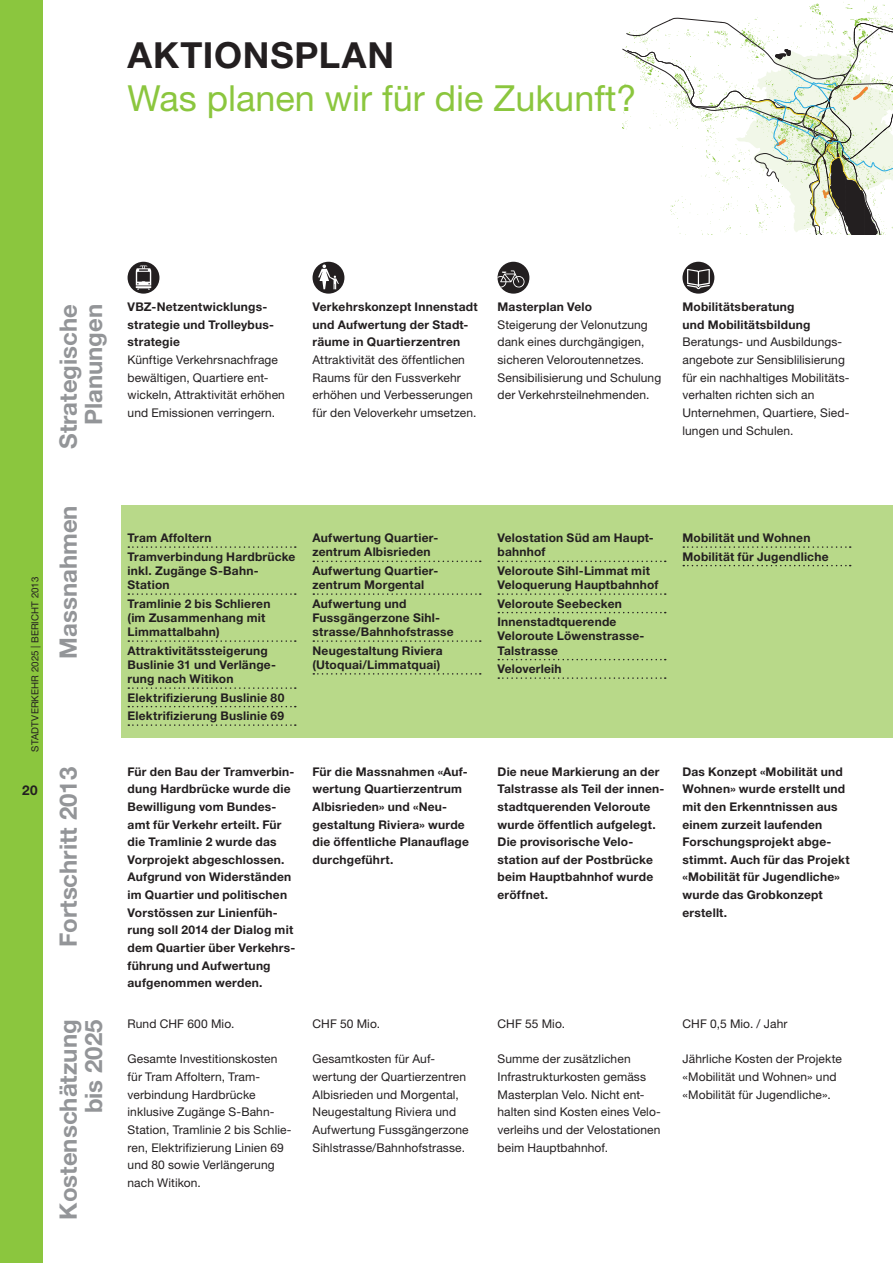
<style>
.page{position:relative;width:893px;height:1263px;background:#fff}
.page>*{position:absolute;margin:0;border:0;box-sizing:border-box;transform-origin:0 0}
.Kapitel_Titel_h1{font:36px "Helvetica Neue LT Std";color:#8bc63e}
.Kapitel_Titel_h1-2{font:700 36px "Helvetica Neue LT Std";letter-spacing:.025em;color:#231f20}
.Kapitel_Titel_h2{font:700 24px/25.5px "Helvetica Neue LT Std";color:#939598;text-align:right}
.t1{font:700 13.5px "Helvetica Neue LT Std";color:#231f20}
.Tabellentext{font:12px/17.7px "Helvetica Neue LT Std";letter-spacing:.01em;color:#231f20}
.Tabellentext-2{font:700 12px/17.7px "Helvetica Neue LT Std";letter-spacing:.02em;color:#231f20}
.AP_Massnahme{font:700 12px/14.2px "Helvetica Neue LT Std";letter-spacing:.02em;color:#231f20}
.t2{font:9.75px "Helvetica Neue LT Std";letter-spacing:.01em;color:#231f20}
</style>
<div class="page">
<div style="left:0;top:0;width:43px;height:1263px;background:#8bc63e"></div>
<div style="left:121px;top:505px;width:772px;height:232px;background:#b8d989"></div>
<svg style="left:128px;top:546px;width:168px;height:2px"></svg>
<svg style="left:128px;top:593px;width:168px;height:2px"></svg>
<svg style="left:128px;top:640px;width:168px;height:2px"></svg>
<svg style="left:128px;top:687px;width:168px;height:2px"></svg>
<svg style="left:128px;top:706px;width:168px;height:1px"></svg>
<svg style="left:128px;top:724px;width:168px;height:2px"></svg>
<div style="left:128px;top:262px;width:31px;height:32px;background:#231f20;border-radius:50%"></div>
<svg style="left:136px;top:265px;width:15px;height:25px"></svg>
<svg style="left:313px;top:561px;width:168px;height:1px"></svg>
<svg style="left:313px;top:593px;width:168px;height:2px"></svg>
<svg style="left:313px;top:640px;width:168px;height:2px"></svg>
<svg style="left:313px;top:673px;width:168px;height:2px"></svg>
<div style="left:313px;top:262px;width:31px;height:32px;background:#231f20;border-radius:50%"></div>
<svg style="left:318px;top:264px;width:21px;height:25px"></svg>
<svg style="left:498px;top:561px;width:168px;height:1px"></svg>
<svg style="left:498px;top:593px;width:168px;height:2px"></svg>
<svg style="left:498px;top:612px;width:168px;height:1px"></svg>
<svg style="left:498px;top:659px;width:168px;height:1px"></svg>
<svg style="left:498px;top:677px;width:168px;height:2px"></svg>
<div style="left:497px;top:262px;width:32px;height:32px;background:#231f20;border-radius:50%"></div>
<svg style="left:497px;top:270px;width:27px;height:18px"></svg>
<svg style="left:622px;top:0;width:271px;height:234px"></svg>
<svg style="left:683px;top:546px;width:168px;height:2px"></svg>
<svg style="left:683px;top:565px;width:168px;height:1px"></svg>
<div style="left:682px;top:262px;width:32px;height:32px;background:#231f20;border-radius:50%"></div>
<svg style="left:687px;top:269px;width:23px;height:20px"></svg>
<p class="Kapitel_Titel_h1-2" style="left:128px;top:33px;width:268px">AKTIONSPLAN</p>
<p class="Kapitel_Titel_h1" style="left:128px;top:77px;width:510px">Was planen wir für die Zukunft?</p>
<p class="Kapitel_Titel_h2" style="left:55px;top:449px;width:146px;rotate:-90deg">Strategische<br>Planungen</p>
<p class="Tabellentext-2" style="left:128px;top:298px;width:148px">VBZ-Netzentwicklungs&shy;strategie und Trolleybus&shy;strategie</p>
<p class="Tabellentext" style="left:128px;top:351px;width:159px">Künftige Verkehrsnachfrage bewältigen, Quartiere ent&shy;wickeln, Attraktivität erhöhen und Emissionen verringern.</p>
<p class="Tabellentext-2" style="left:313px;top:298px;width:167px">Verkehrskonzept Innenstadt und Aufwertung der Stadt&shy;räume in Quartierzentren</p>
<p class="Tabellentext" style="left:313px;top:351px;width:165px">Attraktivität des öffentlichen<br>Raums für den Fussverkehr erhöhen und Verbesserungen für den Veloverkehr umsetzen.</p>
<p class="Tabellentext-2" style="left:497px;top:298px;width:96px">Masterplan Velo</p>
<p class="Tabellentext" style="left:497px;top:315px;width:165px">Steigerung der Velonutzung dank eines durchgängigen, sicheren Veloroutennetzes.<br>Sensibilisierung und Schulung der Verkehrsteilnehmenden.</p>
<p class="Tabellentext-2" style="left:682px;top:298px;width:129px">Mobilitätsberatung und Mobilitätsbildung</p>
<p class="Tabellentext" style="left:682px;top:333px;width:168px">Beratungs- und Ausbildungs&shy;angebote zur Sensiblilisierung für ein nachhaltiges Mobilitäts&shy;verhalten richten sich an<br>Unternehmen, Quartiere, Sied&shy;lungen und Schulen.</p>
<p class="t2" style="left:29px;top:751px;width:176px;rotate:-90deg">STADTVERKEHR 2025 | BERICHT 2013</p>
<p class="t1" style="left:22px;top:782px;width:17px">20</p>
<p class="Kapitel_Titel_h2" style="left:55px;top:659px;width:155px;rotate:-90deg">Massnahmen</p>
<p class="Kapitel_Titel_h2" style="left:55px;top:947px;width:182px;rotate:-90deg">Fortschritt 2013</p>
<p class="Kapitel_Titel_h2" style="left:55px;top:1219px;width:202px;rotate:-90deg">Kostenschätzung</p>
<p class="Kapitel_Titel_h2" style="left:80px;top:1113px;width:95px;rotate:-90deg">bis 2025</p>
<p class="AP_Massnahme" style="left:128px;top:530px;width:86px">Tram Affoltern</p>
<p class="AP_Massnahme" style="left:128px;top:549px;width:169px">Tramverbindung Hardbrücke inkl. Zugänge S-Bahn-<br>Station</p>
<p class="AP_Massnahme" style="left:128px;top:596px;width:144px">Tramlinie 2 bis Schlieren (im Zusammenhang mit<br>Limmattalbahn)</p>
<p class="AP_Massnahme" style="left:128px;top:643px;width:150px">Attraktivitätssteigerung<br>Buslinie 31 und Verlänge&shy;rung nach Witikon</p>
<p class="AP_Massnahme" style="left:128px;top:690px;width:158px">Elektrifizierung Buslinie 80</p>
<p class="AP_Massnahme" style="left:128px;top:708px;width:158px">Elektrifizierung Buslinie 69</p>
<p class="AP_Massnahme" style="left:313px;top:530px;width:126px">Aufwertung Quartier&shy;zentrum Albisrieden</p>
<p class="AP_Massnahme" style="left:313px;top:563px;width:126px">Aufwertung Quartier&shy;zentrum Morgental</p>
<p class="AP_Massnahme" style="left:313px;top:596px;width:143px">Aufwertung und<br>Fussgängerzone Sihl&shy;strasse/Bahnhofstrasse</p>
<p class="AP_Massnahme" style="left:313px;top:643px;width:132px">Neugestaltung Riviera (Utoquai/Limmatquai)</p>
<p class="Tabellentext-2" style="left:128px;top:762px;width:169px">Für den Bau der Tramverbin&shy;dung Hardbrücke wurde die<br>Bewilligung vom Bundes&shy;amt für Verkehr erteilt. Für die Tramlinie 2 wurde das<br>Vorprojekt abgeschlossen.<br>Aufgrund von Widerständen im Quartier und politischen<br>Vorstössen zur Linienfüh&shy;rung soll 2014 der Dialog mit dem Quartier über Verkehrs&shy;führung und Aufwertung aufgenommen werden.</p>
<p class="Tabellentext" style="left:128px;top:1015px;width:108px">Rund CHF 600 Mio.</p>
<p class="Tabellentext" style="left:128px;top:1050px;width:165px">Gesamte Investitionskosten für Tram Affoltern, Tram&shy;verbindung Hardbrücke inklusive Zugänge S-Bahn-<br>Station, Tramlinie 2 bis Schlie&shy;ren, Elektrifizierung Linien 69 und 80 sowie Verlängerung nach Witikon.</p>
<p class="Tabellentext-2" style="left:313px;top:762px;width:158px">Für die Massnahmen «Auf&shy;wertung Quartierzentrum<br>Albisrieden» und «Neu&shy;gestaltung Riviera» wurde die öffentliche Planauflage durchgeführt.</p>
<p class="Tabellentext" style="left:313px;top:1015px;width:69px">CHF 50 Mio.</p>
<p class="Tabellentext" style="left:313px;top:1050px;width:158px">Gesamtkosten für Auf&shy;wertung der Quartierzentren<br>Albisrieden und Morgental,<br>Neugestaltung Riviera und<br>Aufwertung Fussgängerzone<br>Sihlstrasse/Bahnhofstrasse.</p>
<p class="AP_Massnahme" style="left:497px;top:530px;width:158px">Velostation Süd am Haupt&shy;bahnhof</p>
<p class="AP_Massnahme" style="left:497px;top:563px;width:163px">Veloroute Sihl-Limmat mit<br>Veloquerung Hauptbahnhof</p>
<p class="AP_Massnahme" style="left:497px;top:596px;width:126px">Veloroute Seebecken</p>
<p class="AP_Massnahme" style="left:497px;top:614px;width:148px">Innenstadtquerende<br>Veloroute Löwenstrasse-<br>Talstrasse</p>
<p class="AP_Massnahme" style="left:497px;top:661px;width:66px">Veloverleih</p>
<p class="AP_Massnahme" style="left:682px;top:530px;width:129px">Mobilität und Wohnen</p>
<p class="AP_Massnahme" style="left:682px;top:549px;width:148px">Mobilität für Jugendliche</p>
<p class="Tabellentext-2" style="left:497px;top:762px;width:169px">Die neue Markierung an der<br>Talstrasse als Teil der innen&shy;stadtquerenden Veloroute wurde öffentlich aufgelegt.<br>Die provisorische Velo&shy;station auf der Postbrücke beim Hauptbahnhof wurde eröffnet.</p>
<p class="Tabellentext-2" style="left:682px;top:762px;width:169px">Das Konzept «Mobilität und<br>Wohnen» wurde erstellt und mit den Erkenntnissen aus einem zurzeit laufenden<br>Forschungsprojekt abge&shy;stimmt. Auch für das Projekt «Mobilität für Jugendliche» wurde das Grobkonzept erstellt.</p>
<p class="Tabellentext" style="left:497px;top:1015px;width:69px">CHF 55 Mio.</p>
<p class="Tabellentext" style="left:497px;top:1050px;width:165px">Summe der zusätzlichen<br>Infrastrukturkosten gemäss<br>Masterplan Velo. Nicht ent&shy;halten sind Kosten eines Velo&shy;verleihs und der Velostationen beim Hauptbahnhof.</p>
<p class="Tabellentext" style="left:682px;top:1015px;width:106px">CHF 0,5 Mio. / Jahr</p>
<p class="Tabellentext" style="left:682px;top:1050px;width:161px">Jährliche Kosten der Projekte «Mobilität und Wohnen» und «Mobilität für Jugendliche».</p>
</div>
